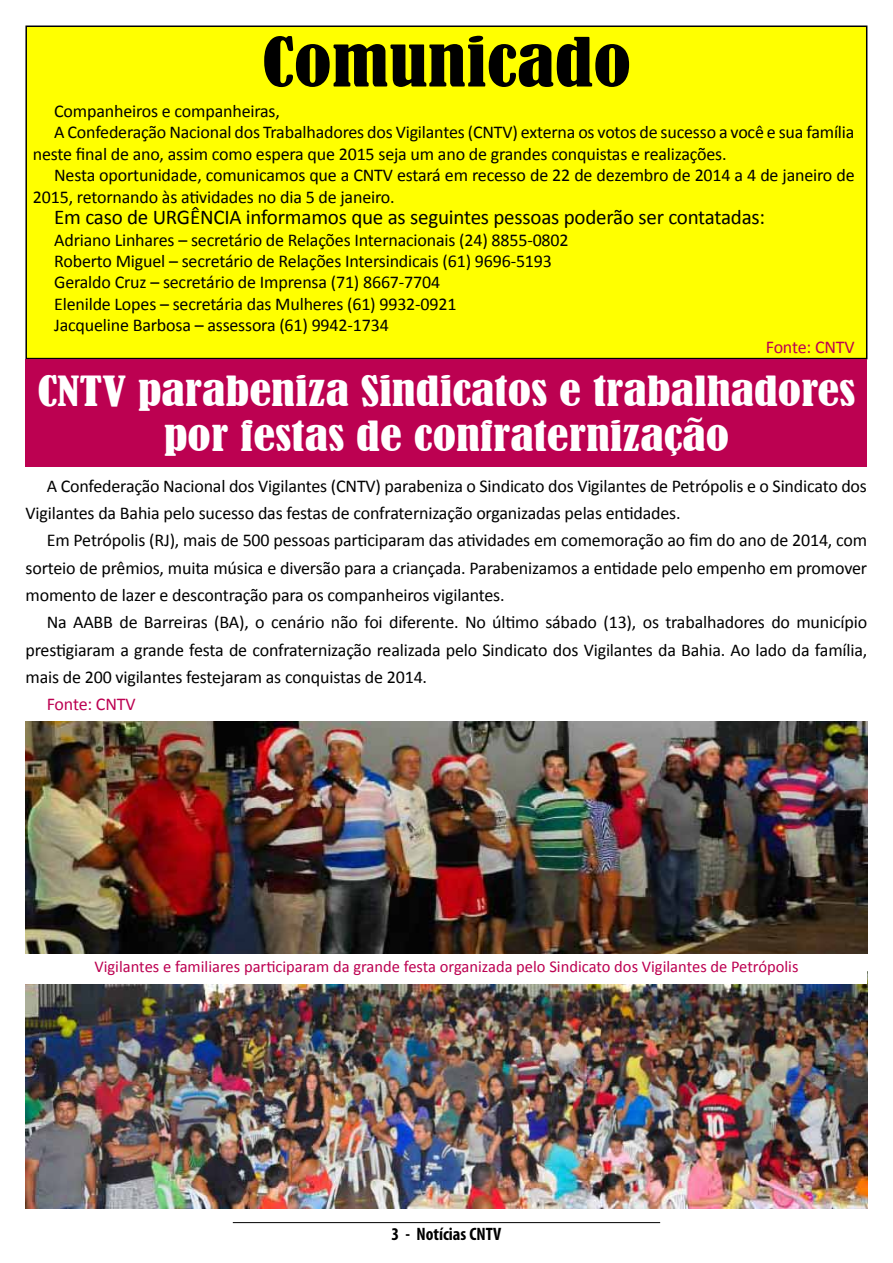
<style>
.page{position:relative;width:893px;height:1263px;background:#fff}
.page>*{position:absolute;margin:0;border:0;box-sizing:border-box;transform-origin:0 0}
.t1{font:condensed 63px "Bernard";color:#000;scale:1.25 1}
.t2{font:condensed 39px/45px "Bernard";color:#fff;text-align:center;scale:1.25 1}
.t3{font:21px "Calibri";letter-spacing:-.01em;color:#000}
.t4{font:18px/27.3px "Calibri";letter-spacing:-.01em;color:#000}
.t5{font:18px "Calibri";letter-spacing:-.01em;color:#bc0151}
.t6{font:700 condensed 18px "Myriad Pro";color:#000}
.t7{font:16.5px "Calibri";color:#bc0151}
</style>
<div class="page">
<hr style="left:233px;top:1222px;width:427px;height:1px;background:#000">
<div style="left:26px;top:26px;width:841px;height:333px;background:#ff0"></div>
<div style="left:25px;top:26px;width:842px;height:333px;border:2px solid #000"></div>
<img style="left:26px;top:984px;width:841px;height:225px">
<div style="left:26px;top:359px;width:841px;height:108px;background:#bc0151"></div>
<img style="left:26px;top:722px;width:841px;height:232px">
<h1 class="t1" style="left:262px;top:26px;width:297px">Comunicado</h1>
<p class="t4" style="left:54px;top:97px;width:227px">Companheiros e companheiras,</p>
<p class="t4" style="left:54px;top:119px;width:802px">A Confederação Nacional dos Trabalhadores dos Vigilantes (CNTV) externa os votos de sucesso a você e sua família</p>
<p class="t4" style="left:33px;top:140px;width:695px">neste final de ano, assim como espera que 2015 seja um ano de grandes conquistas e realizações.</p>
<p class="t4" style="left:54px;top:161px;width:802px">Nesta oportunidade, comunicamos que a CNTV estará em recesso de 22 de dezembro de 2014 a 4 de janeiro de</p>
<p class="t4" style="left:33px;top:183px;width:363px">2015, retornando às atividades no dia 5 de janeiro.</p>
<p class="t3" style="left:54px;top:204px;width:712px">Em caso de URGÊNCIA informamos que as seguintes pessoas poderão ser contatadas:</p>
<p class="t4" style="left:54px;top:229px;width:516px;line-height:21.5px">Adriano Linhares – secretário de Relações Internacionais (24) 8855-0802<br>Roberto Miguel – secretário de Relações Intersindicais (61) 9696-5193<br>Geraldo Cruz – secretário de Imprensa (71) 8667-7704<br>Elenilde Lopes – secretária das Mulheres (61) 9932-0921<br>Jacqueline Barbosa – assessora (61) 9942-1734</p>
<p class="t5" style="left:766px;top:336px;width:90px">Fonte: CNTV</p>
<h2 class="t2" style="left:37px;top:369px;width:656px">CNTV parabeniza Sindicatos e trabalhadores por festas de confraternização</h2>
<p class="t4" style="left:26px;top:472px;width:843px;text-indent:21px">A Confederação Nacional dos Vigilantes (CNTV) parabeniza o Sindicato dos Vigilantes de Petrópolis e o Sindicato dos<br>Vigilantes da Bahia pelo sucesso das festas de confraternização organizadas pelas entidades.</p>
<p class="t4" style="left:26px;top:527px;width:843px;text-align:justify;text-indent:21px">Em Petrópolis (RJ), mais de 500 pessoas participaram das atividades em comemoração ao fim do ano de 2014, com sorteio de prêmios, muita música e diversão para a criançada. Parabenizamos a entidade pelo empenho em promover momento de lazer e descontração para os companheiros vigilantes.</p>
<p class="t4" style="left:26px;top:609px;width:843px;text-align:justify;text-indent:21px">Na AABB de Barreiras (BA), o cenário não foi diferente. No último sábado (13), os trabalhadores do município prestigiaram a grande festa de confraternização realizada pelo Sindicato dos Vigilantes da Bahia. Ao lado da família, mais de 200 vigilantes festejaram as conquistas de 2014.</p>
<p class="t5" style="left:47px;top:693px;width:90px">Fonte: CNTV</p>
<p class="t7" style="left:94px;top:955px;width:706px">Vigilantes e familiares participaram da grande festa organizada pelo Sindicato dos Vigilantes de Petrópolis</p>
<p class="t6" style="left:392px;top:1223px;width:111px">3 - Notícias CNTV</p>
</div>
